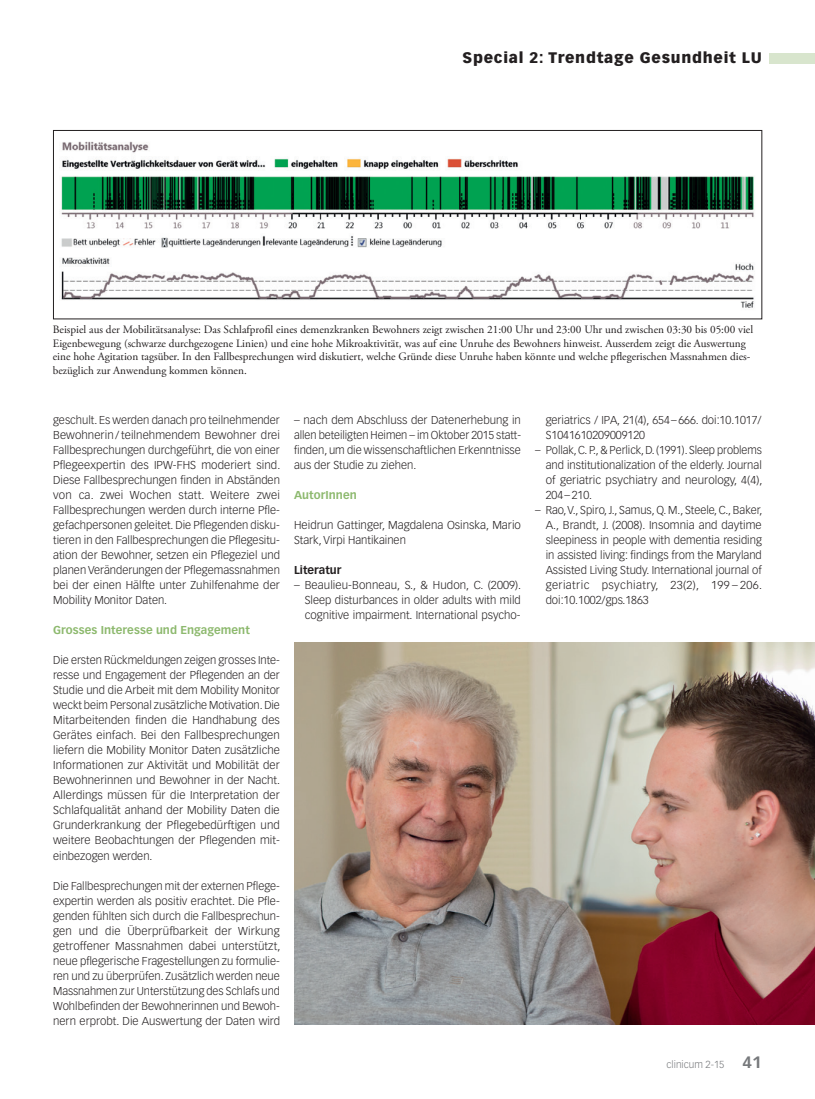
<style>
.page{position:relative;width:815px;height:1099px;background:#fff}
.page>*{position:absolute;margin:0;border:0;box-sizing:border-box;transform-origin:0 0}
.t1{font:900 15px "Vectora LT Std";letter-spacing:.05em;color:#231f20}
.t2{font:300 11.25px/15px "Vectora LT Std";color:#231f20;text-align:justify}
.t3{font:11.25px/13.5px "Adobe Garamond Pro";color:#231f20}
.t4{font:700 11.25px "Vectora LT Std";letter-spacing:.005em;color:#8db96e}
.t5{font:700 11.25px "Vectora LT Std";color:#231f20}
.t6{font:300 10px "Vectora LT Std";color:#76787b}
.s1{font-weight:700;font-size:16.25px}
</style>
<div class="page">
<div style="left:770px;top:53px;width:45px;height:10px;background:#d8e5cd"></div>
<img style="left:61px;top:141px;width:693px;height:167px">
<div style="left:53px;top:130px;width:709px;height:189px;border:1px solid #231f20"></div>
<img style="left:294px;top:642px;width:521px;height:382px">
<h1 class="t1" style="left:463px;top:49px;width:301px">Special 2: Trendtage Gesundheit LU</h1>
<p class="t3" style="left:53px;top:323px;width:702px">Beispiel aus der Mobilitätsanalyse: Das Schlafprofil eines demenzkranken Bewohners zeigt zwischen 21:00 Uhr und 23:00 Uhr und zwischen 03:30 bis 05:00 viel Eigenbewegung (schwarze durchgezogene Linien) und eine hohe Mikroaktivität, was auf eine Unruhe des Bewohners hinweist. Ausserdem zeigt die Auswertung eine hohe Agitation tagsüber. In den Fallbesprechungen wird diskutiert, welche Gründe diese Unruhe haben könnte und welche pflegerischen Massnahmen dies&shy;bezüglich zur Anwendung kommen können.</p>
<p class="t2" style="left:546px;top:413px;width:218px">geriatrics / IPA, 21(4), 654 – 666. doi:10.1017/<br>S1041610209009120</p>
<p class="t2" style="left:546px;top:443px;width:218px;text-indent:-11px">– Pollak, C. P., &amp; Perlick, D. (1991). Sleep problems and institutionalization of the elderly. Journal of geriatric psychiatry and neurology, 4(4), 204 – 210.</p>
<p class="t2" style="left:546px;top:503px;width:218px;text-indent:-11px">– Rao, V., Spiro, J., Samus, Q. M., Steele, C., Baker, A., Brandt, J. (2008). Insomnia and daytime sleepiness in people with dementia residing in assisted living: findings from the Maryland Assisted Living Study. International journal of geriatric psychiatry, 23(2), 199 – 206. doi:10.1002/gps.1863</p>
<p class="t2" style="left:53px;top:413px;width:229px">geschult. Es werden danach pro teilnehmender Bewohnerin / teilnehmendem Bewohner drei Fall besprechungen durchgeführt, die von einer Pflegeexpertin des IPW-FHS moderiert sind.<br>Diese Fallbesprechungen finden in Abständen von ca. zwei Wochen statt. Weitere zwei Fall besprechungen werden durch interne Pfle&shy;gefachpersonen geleitet. Die Pflegenden disku&shy;tieren in den Fallbesprechungen die Pflegesitu&shy;ation der Bewohner, setzen ein Pflegeziel und planen Veränderungen der Pflegemassnahmen bei der einen Hälfte unter Zuhilfenahme der Mobility Monitor Daten.</p>
<p class="t4" style="left:53px;top:623px;width:198px">Grosses Interesse und Engagement</p>
<p class="t2" style="left:53px;top:653px;width:229px">Die ersten Rückmeldungen zeigen grosses Inte&shy;resse und Engagement der Pflegenden an der Studie und die Arbeit mit dem Mobility Monitor weckt beim Personal zusätzliche Motivation. Die Mitarbeitenden finden die Handhabung des Gerätes einfach. Bei den Fallbesprechungen liefern die Mobility Monitor Daten zusätzliche Informationen zur Aktivität und Mobilität der Bewohnerinnen und Bewohner in der Nacht.<br>Allerdings müssen für die Interpretation der Schlafqualität anhand der Mobility Daten die Grunderkrankung der Pflegebedürftigen und weitere Beobachtungen der Pflegenden mit&shy;einbezogen werden.</p>
<p class="t2" style="left:53px;top:878px;width:229px">Die Fallbesprechungen mit der externen Pflege&shy;expertin werden als positiv erachtet. Die Pfle&shy;genden fühlten sich durch die Fallbesprechun&shy;gen und die Überprüfbarkeit der Wirkung getroffener Massnahmen dabei unterstützt, neue pflegerische Fragestellungen zu formulie&shy;ren und zu überprüfen. Zusätzlich werden neue Massnahmen zur Unterstützung des Schlafs und Wohlbefinden der Bewohnerinnen und Bewoh&shy;nern erprobt. Die Auswertung der Daten wird</p>
<p class="t2" style="left:294px;top:413px;width:228px">– nach dem Abschluss der Datenerhebung in allen beteiligten Heimen – im Oktober 2015 statt&shy;finden, um die wissenschaftlichen Erkenntnisse aus der Studie zu ziehen.</p>
<p class="t4" style="left:294px;top:488px;width:64px">AutorInnen</p>
<p class="t2" style="left:294px;top:518px;width:228px">Heidrun Gattinger, Magdalena Osinska, Mario<br>Stark, Virpi Hantikainen</p>
<p class="t5" style="left:294px;top:563px;width:49px">Literatur</p>
<p class="t2" style="left:305px;top:578px;width:218px;text-indent:-11px">– Beaulieu-Bonneau, S., &amp; Hudon, C. (2009).<br>Sleep disturbances in older adults with mild cognitive impairment. International psycho-</p>
<p class="t6" style="left:667px;top:1058px;width:97px">clinicum 2-15 <span class="s1">41</span></p>
</div>
